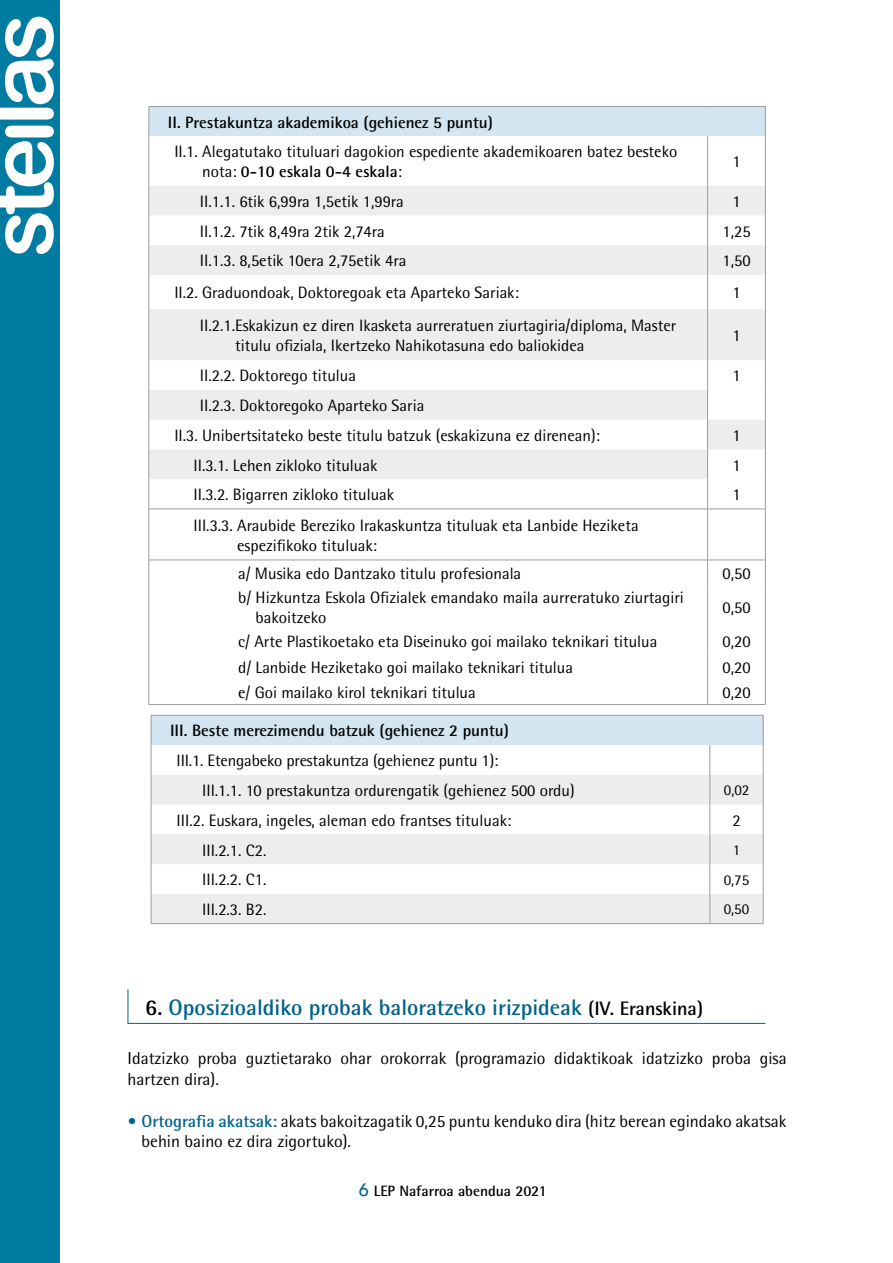
<style>
.page{position:relative;width:893px;height:1263px;background:#fff}
.page>*{position:absolute;margin:0;border:0;box-sizing:border-box;transform-origin:0 0}
.t1{font:90px "Arial Rounded MT Bold";letter-spacing:-.07em;color:#fff}
.t2{font:70.5px "Arial Rounded MT Bold";letter-spacing:-.07em;color:#e2eef5}
.t3{font:700 22.5px "Rotis Semi Sans";color:#00628b}
.t4{font:17.25px/20.7px "Rotis Semi Sans";color:#000}
.t5{font:16.5px/19.8px "Rotis Semi Sans";color:#000}
.t6{font:700 16.5px "Rotis Semi Sans";color:#000}
.t7{font:700 15px "Rotis Semi Sans";color:#000}
.t8{font:15px "Rotis Semi Sans";color:#000}
.s1{font-weight:700}
.s2{color:#000}
.s3{font-size:19.5px;color:#000}
.s4{font-weight:700;color:#00628b}
.s5{font-family:"Avenir";font-weight:500;font-size:18px;color:#00628b}
</style>
<div class="page">
<div style="left:149px;top:107px;width:616px;height:29px;background:#d3e5f0"></div>
<svg style="left:150px;top:186px;width:615px;height:293px;fill:#ededed"></svg>
<hr style="left:149px;top:106px;width:559px;height:1px;background:#9d9d9c">
<svg style="left:149px;top:107px;width:1px;height:29px"></svg>
<hr style="left:708px;top:106px;width:58px;height:1px;background:#9d9d9c">
<svg style="left:765px;top:107px;width:1px;height:29px"></svg>
<hr style="left:149px;top:136px;width:1px;height:50px;background:#9d9d9c">
<hr style="left:765px;top:136px;width:1px;height:50px;background:#9d9d9c">
<svg style="left:149px;top:186px;width:1px;height:29px"></svg>
<svg style="left:765px;top:186px;width:1px;height:29px"></svg>
<hr style="left:149px;top:215px;width:1px;height:30px;background:#9d9d9c">
<hr style="left:765px;top:215px;width:1px;height:30px;background:#9d9d9c">
<hr style="left:149px;top:245px;width:1px;height:30px;background:#9d9d9c">
<hr style="left:765px;top:245px;width:1px;height:30px;background:#9d9d9c">
<hr style="left:149px;top:275px;width:1px;height:34px;background:#9d9d9c">
<hr style="left:765px;top:275px;width:1px;height:34px;background:#9d9d9c">
<hr style="left:149px;top:309px;width:1px;height:51px;background:#9d9d9c">
<hr style="left:765px;top:309px;width:1px;height:51px;background:#9d9d9c">
<hr style="left:149px;top:360px;width:1px;height:30px;background:#9d9d9c">
<hr style="left:765px;top:360px;width:1px;height:30px;background:#9d9d9c">
<hr style="left:765px;top:390px;width:1px;height:30px;background:#9d9d9c">
<svg style="left:765px;top:420px;width:1px;height:29px"></svg>
<hr style="left:765px;top:449px;width:1px;height:30px;background:#9d9d9c">
<hr style="left:149px;top:479px;width:1px;height:30px;background:#9d9d9c">
<hr style="left:765px;top:479px;width:1px;height:30px;background:#9d9d9c">
<hr style="left:149px;top:509px;width:559px;height:1px;background:#9d9d9c">
<hr style="left:149px;top:509px;width:1px;height:51px;background:#9d9d9c">
<hr style="left:708px;top:509px;width:58px;height:1px;background:#9d9d9c">
<hr style="left:765px;top:509px;width:1px;height:51px;background:#9d9d9c">
<hr style="left:149px;top:390px;width:1px;height:30px;background:#9d9d9c">
<hr style="left:707px;top:136px;width:1px;height:50px;background:#9d9d9c">
<svg style="left:707px;top:186px;width:1px;height:29px"></svg>
<hr style="left:707px;top:215px;width:1px;height:30px;background:#9d9d9c">
<hr style="left:707px;top:245px;width:1px;height:30px;background:#9d9d9c">
<hr style="left:707px;top:275px;width:1px;height:34px;background:#9d9d9c">
<hr style="left:707px;top:309px;width:1px;height:51px;background:#9d9d9c">
<hr style="left:707px;top:360px;width:1px;height:30px;background:#9d9d9c">
<hr style="left:707px;top:479px;width:1px;height:30px;background:#9d9d9c">
<hr style="left:707px;top:509px;width:1px;height:51px;background:#9d9d9c">
<svg style="left:707px;top:561px;width:1px;height:24px"></svg>
<hr style="left:707px;top:585px;width:1px;height:43px;background:#9d9d9c">
<svg style="left:707px;top:628px;width:1px;height:76px"></svg>
<hr style="left:707px;top:390px;width:1px;height:30px;background:#9d9d9c">
<svg style="left:149px;top:420px;width:1px;height:29px"></svg>
<svg style="left:707px;top:420px;width:1px;height:29px"></svg>
<hr style="left:149px;top:449px;width:1px;height:30px;background:#9d9d9c">
<hr style="left:707px;top:449px;width:1px;height:30px;background:#9d9d9c">
<hr style="left:149px;top:560px;width:559px;height:1px;background:#9d9d9c">
<svg style="left:149px;top:560px;width:1px;height:25px"></svg>
<hr style="left:708px;top:560px;width:58px;height:1px;background:#9d9d9c">
<svg style="left:765px;top:560px;width:1px;height:25px"></svg>
<hr style="left:149px;top:585px;width:1px;height:43px;background:#9d9d9c">
<hr style="left:765px;top:585px;width:1px;height:43px;background:#9d9d9c">
<svg style="left:149px;top:628px;width:1px;height:76px"></svg>
<svg style="left:765px;top:628px;width:1px;height:76px"></svg>
<hr style="left:149px;top:704px;width:559px;height:1px;background:#9d9d9c">
<hr style="left:708px;top:704px;width:58px;height:1px;background:#9d9d9c">
<div style="left:151px;top:715px;width:612px;height:30px;background:#d3e5f0"></div>
<svg style="left:152px;top:775px;width:611px;height:148px;fill:#ededed"></svg>
<hr style="left:151px;top:715px;width:559px;height:1px;background:#9d9d9c">
<hr style="left:151px;top:715px;width:1px;height:30px;background:#9d9d9c">
<hr style="left:710px;top:715px;width:53px;height:1px;background:#9d9d9c">
<hr style="left:763px;top:715px;width:1px;height:30px;background:#9d9d9c">
<hr style="left:151px;top:745px;width:1px;height:30px;background:#9d9d9c">
<hr style="left:763px;top:745px;width:1px;height:30px;background:#9d9d9c">
<svg style="left:151px;top:775px;width:1px;height:29px"></svg>
<svg style="left:763px;top:775px;width:1px;height:29px"></svg>
<hr style="left:151px;top:804px;width:1px;height:30px;background:#9d9d9c">
<hr style="left:763px;top:804px;width:1px;height:30px;background:#9d9d9c">
<hr style="left:151px;top:834px;width:1px;height:30px;background:#9d9d9c">
<hr style="left:763px;top:834px;width:1px;height:30px;background:#9d9d9c">
<hr style="left:151px;top:864px;width:1px;height:30px;background:#9d9d9c">
<hr style="left:763px;top:864px;width:1px;height:30px;background:#9d9d9c">
<svg style="left:151px;top:894px;width:1px;height:29px"></svg>
<svg style="left:763px;top:894px;width:1px;height:29px"></svg>
<hr style="left:151px;top:923px;width:559px;height:1px;background:#9d9d9c">
<hr style="left:710px;top:923px;width:53px;height:1px;background:#9d9d9c">
<hr style="left:710px;top:745px;width:1px;height:30px;background:#9d9d9c">
<svg style="left:710px;top:775px;width:1px;height:29px"></svg>
<hr style="left:710px;top:804px;width:1px;height:30px;background:#9d9d9c">
<hr style="left:710px;top:834px;width:1px;height:30px;background:#9d9d9c">
<hr style="left:710px;top:864px;width:1px;height:30px;background:#9d9d9c">
<svg style="left:710px;top:894px;width:1px;height:29px"></svg>
<hr style="left:128px;top:989px;width:1px;height:34px;background:#00628b">
<hr style="left:128px;top:1023px;width:637px;height:1px;background:#00628b">
<div style="left:0;top:0;width:60px;height:1263px;background:#007ca3"></div>
<h1 class="t1" style="left:-32px;top:258px;width:246px;rotate:-90deg">steilas</h1>
<h2 class="t2" style="left:-15px;top:234px;width:193px;rotate:-90deg">steilas</h2>
<p class="t6" style="left:168px;top:112px;width:327px">II. Prestakuntza akademikoa (gehienez 5 puntu)</p>
<p class="t5" style="left:202px;top:142px;width:477px;text-indent:-28px">II.1. Alegatutako tituluari dagokion espediente akademikoaren batez besteko nota: <span class="s1">0-10 eskala 0-4 eskala</span>:</p>
<p class="t5" style="left:732px;top:152px;width:10px">1</p>
<p class="t5" style="left:200px;top:191px;width:205px">II.1.1. 6tik 6,99ra 1,5etik 1,99ra</p>
<p class="t5" style="left:732px;top:191px;width:10px">1</p>
<p class="t5" style="left:200px;top:221px;width:186px">II.1.2. 7tik 8,49ra 2tik 2,74ra</p>
<p class="t5" style="left:722px;top:221px;width:30px">1,25</p>
<p class="t5" style="left:200px;top:251px;width:208px">II.1.3. 8,5etik 10era 2,75etik 4ra</p>
<p class="t5" style="left:722px;top:251px;width:30px">1,50</p>
<p class="t5" style="left:174px;top:283px;width:346px">II.2. Graduondoak, Doktoregoak eta Aparteko Sariak:</p>
<p class="t5" style="left:732px;top:283px;width:10px">1</p>
<p class="t5" style="left:235px;top:315px;width:443px;text-indent:-35px">II.2.1.Eskakizun ez diren Ikasketa aurreratuen ziurtagiria/diploma, Master titulu ofiziala, Ikertzeko Nahikotasuna edo baliokidea</p>
<p class="t5" style="left:732px;top:325px;width:10px">1</p>
<p class="t5" style="left:200px;top:366px;width:158px">II.2.2. Doktorego titulua</p>
<p class="t5" style="left:732px;top:366px;width:10px">1</p>
<p class="t5" style="left:174px;top:390px;width:427px;line-height:29.7px;text-indent:26px">II.2.3. Doktoregoko Aparteko Saria<br>II.3. Unibertsitateko beste titulu batzuk (eskakizuna ez direnean):</p>
<p class="t5" style="left:732px;top:425px;width:10px">1</p>
<p class="t5" style="left:193px;top:455px;width:186px">II.3.1. Lehen zikloko tituluak</p>
<p class="t5" style="left:732px;top:455px;width:10px">1</p>
<p class="t5" style="left:193px;top:485px;width:202px">II.3.2. Bigarren zikloko tituluak</p>
<p class="t5" style="left:732px;top:485px;width:10px">1</p>
<p class="t5" style="left:237px;top:515px;width:403px;text-indent:-44px">III.3.3. Araubide Bereziko Irakaskuntza tituluak eta Lanbide Heziketa espezifikoko tituluak:</p>
<p class="t5" style="left:238px;top:563px;width:285px">a/ Musika edo Dantzako titulu profesionala</p>
<p class="t5" style="left:722px;top:563px;width:30px">0,50</p>
<p class="t5" style="left:256px;top:587px;width:430px;text-indent:-17px">b/ Hizkuntza Eskola Ofizialek emandako maila aurreratuko ziurtagiri bakoitzeko</p>
<p class="t5" style="left:722px;top:597px;width:30px">0,50</p>
<p class="t5" style="left:238px;top:631px;width:421px">c/ Arte Plastikoetako eta Diseinuko goi mailako teknikari titulua</p>
<p class="t5" style="left:722px;top:631px;width:30px">0,20</p>
<p class="t5" style="left:238px;top:657px;width:336px">d/ Lanbide Heziketako goi mailako teknikari titulua</p>
<p class="t5" style="left:722px;top:657px;width:30px">0,20</p>
<p class="t5" style="left:238px;top:682px;width:239px">e/ Goi mailako kirol teknikari titulua</p>
<p class="t5" style="left:722px;top:682px;width:30px">0,20</p>
<p class="t6" style="left:170px;top:721px;width:340px">III. Beste merezimendu batzuk (gehienez 2 puntu)</p>
<p class="t5" style="left:202px;top:745px;width:374px;line-height:29.7px;text-indent:-26px">III.1. Etengabeko prestakuntza (gehienez puntu 1):<br>III.1.1. 10 prestakuntza ordurengatik (gehienez 500 ordu)</p>
<p class="t8" style="left:724px;top:781px;width:27px">0,02</p>
<p class="t5" style="left:177px;top:810px;width:336px">III.2. Euskara, ingeles, aleman edo frantses tituluak:</p>
<p class="t5" style="left:732px;top:810px;width:10px">2</p>
<p class="t5" style="left:202px;top:840px;width:66px">III.2.1. C2.</p>
<p class="t8" style="left:733px;top:841px;width:9px">1</p>
<p class="t5" style="left:202px;top:870px;width:66px">III.2.2. C1.</p>
<p class="t8" style="left:724px;top:871px;width:27px">0,75</p>
<p class="t5" style="left:202px;top:899px;width:66px">III.2.3. B2.</p>
<p class="t8" style="left:724px;top:900px;width:27px">0,50</p>
<h3 class="t3" style="left:145px;top:993px;width:559px"><span class="s2">6.</span> Oposizioaldiko probak baloratzeko irizpideak <span class="s3">(IV. Eranskina)</span></h3>
<p class="t4" style="left:128px;top:1048px;width:661px">Idatzizko proba guztietarako ohar orokorrak (programazio didaktikoak idatzizko proba gisa hartzen dira).</p>
<p class="t4" style="left:142px;top:1110px;width:646px;text-indent:-14px"><span class="s4">• Ortografia akatsak:</span> akats bakoitzagatik 0,25 puntu kenduko dira (hitz berean egindako akatsak behin baino ez dira zigortuko).</p>
<p class="t7" style="left:359px;top:1182px;width:190px"><span class="s5">6</span> LEP Nafarroa abendua 2021</p>
</div>
